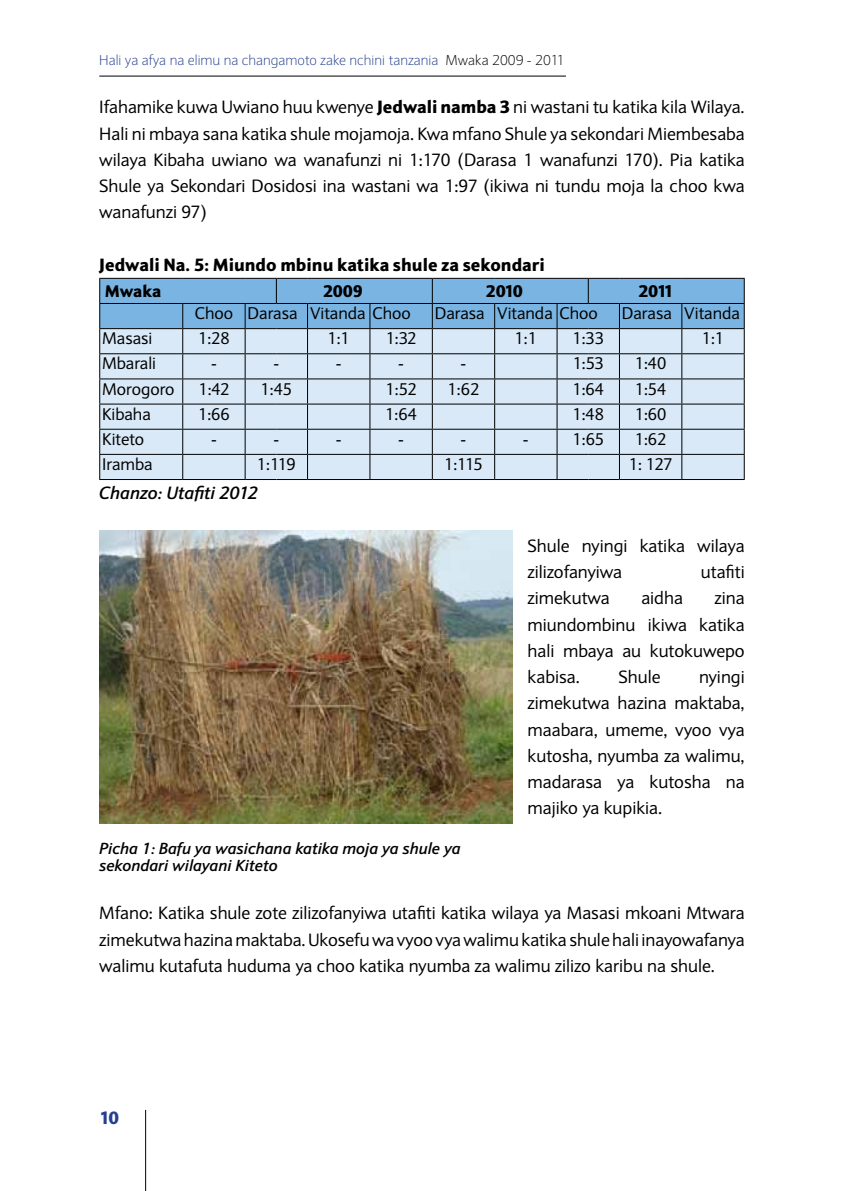
<style>
.page{position:relative;width:844px;height:1191px;background:#fff}
.page>*{position:absolute;margin:0;border:0;box-sizing:border-box;transform-origin:0 0}
.t1{font:17.5px/26.2px "Expert Sans";color:#000;text-align:justify}
.t2{font:900 17.5px "Expert Sans";color:#000}
.t3{font:italic 700 17.5px "Expert Sans";color:#000}
.t4{font:900 17.5px "Expert Sans";color:#25408f}
.t5{font:16.62px "Expert Sans";color:#000}
.t6{font:900 16.62px "Expert Sans";letter-spacing:-.025em;color:#000}
.t7{font:italic 700 15.75px/17.3px "Expert Sans";color:#000}
.t8{font:200 14px "Expert Sans";color:#25408f}
.s1{color:#000}
.s2{font-weight:900}
</style>
<div class="page">
<hr style="left:145px;top:1110px;width:1px;height:81px;background:#000">
<hr style="left:99px;top:76px;width:467px;height:1px;background:#000">
<hr style="left:99px;top:479px;width:84px;height:1px;background:#000">
<hr style="left:183px;top:479px;width:62px;height:1px;background:#000">
<hr style="left:245px;top:479px;width:31px;height:1px;background:#000">
<hr style="left:276px;top:479px;width:31px;height:1px;background:#000">
<hr style="left:307px;top:479px;width:63px;height:1px;background:#000">
<hr style="left:370px;top:479px;width:62px;height:1px;background:#000">
<hr style="left:432px;top:479px;width:62px;height:1px;background:#000">
<hr style="left:494px;top:479px;width:63px;height:1px;background:#000">
<hr style="left:557px;top:479px;width:31px;height:1px;background:#000">
<hr style="left:588px;top:479px;width:31px;height:1px;background:#000">
<hr style="left:619px;top:479px;width:62px;height:1px;background:#000">
<hr style="left:681px;top:479px;width:63px;height:1px;background:#000">
<svg style="left:99px;top:278px;width:645px;height:201px;background:#b6d0e5"></svg>
<img style="left:99px;top:531px;width:413px;height:292px">
<p class="t8" style="left:99px;top:52px;width:466px">Hali ya afya na elimu na changamoto zake nchini tanzania <span class="s1">Mwaka 2009 - 2011</span></p>
<p class="t1" style="left:99px;top:94px;width:646px">Ifahamike kuwa Uwiano huu kwenye <span class="s2">Jedwali namba 3</span> ni wastani tu katika kila Wilaya.<br>Hali ni mbaya sana katika shule mojamoja. Kwa mfano Shule ya sekondari Miembesaba wilaya Kibaha uwiano wa wanafunzi ni 1:170 (Darasa 1 wanafunzi 170). Pia katika Shule ya Sekondari Dosidosi ina wastani wa 1:97 (ikiwa ni tundu moja la choo kwa wanafunzi 97)</p>
<p class="t2" style="left:99px;top:253px;width:447px">Jedwali Na. 5: Miundo mbinu katika shule za sekondari</p>
<p class="t6" style="left:105px;top:279px;width:58px">Mwaka</p>
<p class="t6" style="left:323px;top:279px;width:42px">2009</p>
<p class="t6" style="left:486px;top:279px;width:39px">2010</p>
<p class="t6" style="left:638px;top:279px;width:37px">2011</p>
<p class="t5" style="left:195px;top:303px;width:217px">Choo Darasa Vitanda Choo</p>
<p class="t5" style="left:434px;top:303px;width:164px">Darasa Vitanda Choo</p>
<p class="t5" style="left:621px;top:303px;width:119px">Darasa Vitanda</p>
<p class="t5" style="left:102px;top:328px;width:52px">Masasi</p>
<p class="t5" style="left:198px;top:328px;width:33px">1:28</p>
<p class="t5" style="left:327px;top:328px;width:24px">1:1</p>
<p class="t5" style="left:385px;top:328px;width:32px">1:32</p>
<p class="t5" style="left:514px;top:328px;width:24px">1:1</p>
<p class="t5" style="left:572px;top:328px;width:33px">1:33</p>
<p class="t5" style="left:701px;top:328px;width:24px">1:1</p>
<p class="t5" style="left:102px;top:353px;width:55px">Mbarali</p>
<p class="t5" style="left:211px;top:353px;width:8px">-</p>
<p class="t5" style="left:273px;top:353px;width:8px">-</p>
<p class="t5" style="left:335px;top:353px;width:8px">-</p>
<p class="t5" style="left:398px;top:353px;width:8px">-</p>
<p class="t5" style="left:460px;top:353px;width:8px">-</p>
<p class="t5" style="left:572px;top:353px;width:33px">1:53</p>
<p class="t5" style="left:634px;top:353px;width:33px">1:40</p>
<p class="t5" style="left:102px;top:378px;width:74px">Morogoro</p>
<p class="t5" style="left:198px;top:378px;width:33px">1:42</p>
<p class="t5" style="left:260px;top:378px;width:33px">1:45</p>
<p class="t5" style="left:385px;top:378px;width:32px">1:52</p>
<p class="t5" style="left:447px;top:378px;width:33px">1:62</p>
<p class="t5" style="left:572px;top:378px;width:33px">1:64</p>
<p class="t5" style="left:634px;top:378px;width:33px">1:54</p>
<p class="t5" style="left:102px;top:403px;width:50px">Kibaha</p>
<p class="t5" style="left:198px;top:403px;width:33px">1:66</p>
<p class="t5" style="left:385px;top:403px;width:33px">1:64</p>
<p class="t5" style="left:572px;top:403px;width:33px">1:48</p>
<p class="t5" style="left:634px;top:403px;width:33px">1:60</p>
<p class="t5" style="left:102px;top:429px;width:44px">Kiteto</p>
<p class="t5" style="left:211px;top:429px;width:8px">-</p>
<p class="t5" style="left:273px;top:429px;width:8px">-</p>
<p class="t5" style="left:335px;top:429px;width:8px">-</p>
<p class="t5" style="left:398px;top:429px;width:8px">-</p>
<p class="t5" style="left:460px;top:429px;width:8px">-</p>
<p class="t5" style="left:522px;top:429px;width:8px">-</p>
<p class="t5" style="left:572px;top:429px;width:33px">1:65</p>
<p class="t5" style="left:634px;top:429px;width:33px">1:62</p>
<p class="t5" style="left:102px;top:454px;width:52px">Iramba</p>
<p class="t5" style="left:257px;top:454px;width:40px">1:119</p>
<p class="t5" style="left:444px;top:454px;width:40px">1:115</p>
<p class="t5" style="left:628px;top:454px;width:45px">1: 127</p>
<p class="t3" style="left:99px;top:481px;width:160px">Chanzo: Utafiti 2012</p>
<p class="t1" style="left:527px;top:532px;width:218px">Shule nyingi katika wilaya zilizofanyiwa</p>
<p class="t1" style="left:700px;top:558px;width:45px">utafiti</p>
<p class="t7" style="left:99px;top:839px;width:362px">Picha 1: Bafu ya wasichana katika moja ya shule ya sekondari wilayani Kiteto</p>
<p class="t1" style="left:527px;top:585px;width:84px">zimekutwa</p>
<p class="t1" style="left:641px;top:585px;width:43px">aidha</p>
<p class="t1" style="left:527px;top:585px;width:218px;text-indent:187px">zina miundombinu ikiwa katika hali mbaya au kutokuwepo kabisa.</p>
<p class="t1" style="left:618px;top:663px;width:43px">Shule</p>
<p class="t1" style="left:527px;top:663px;width:218px;text-indent:171px">nyingi zimekutwa hazina maktaba, maabara, umeme, vyoo vya kutosha, nyumba za walimu, madarasa ya kutosha na majiko ya kupikia.</p>
<p class="t1" style="left:99px;top:900px;width:646px">Mfano: Katika shule zote zilizofanyiwa utafiti katika wilaya ya Masasi mkoani Mtwara zimekutwa hazina maktaba. Ukosefu wa vyoo vya walimu katika shule hali inayowafanya walimu kutafuta huduma ya choo katika nyumba za walimu zilizo karibu na shule.</p>
<p class="t4" style="left:99px;top:1106px;width:21px">10</p>
</div>
